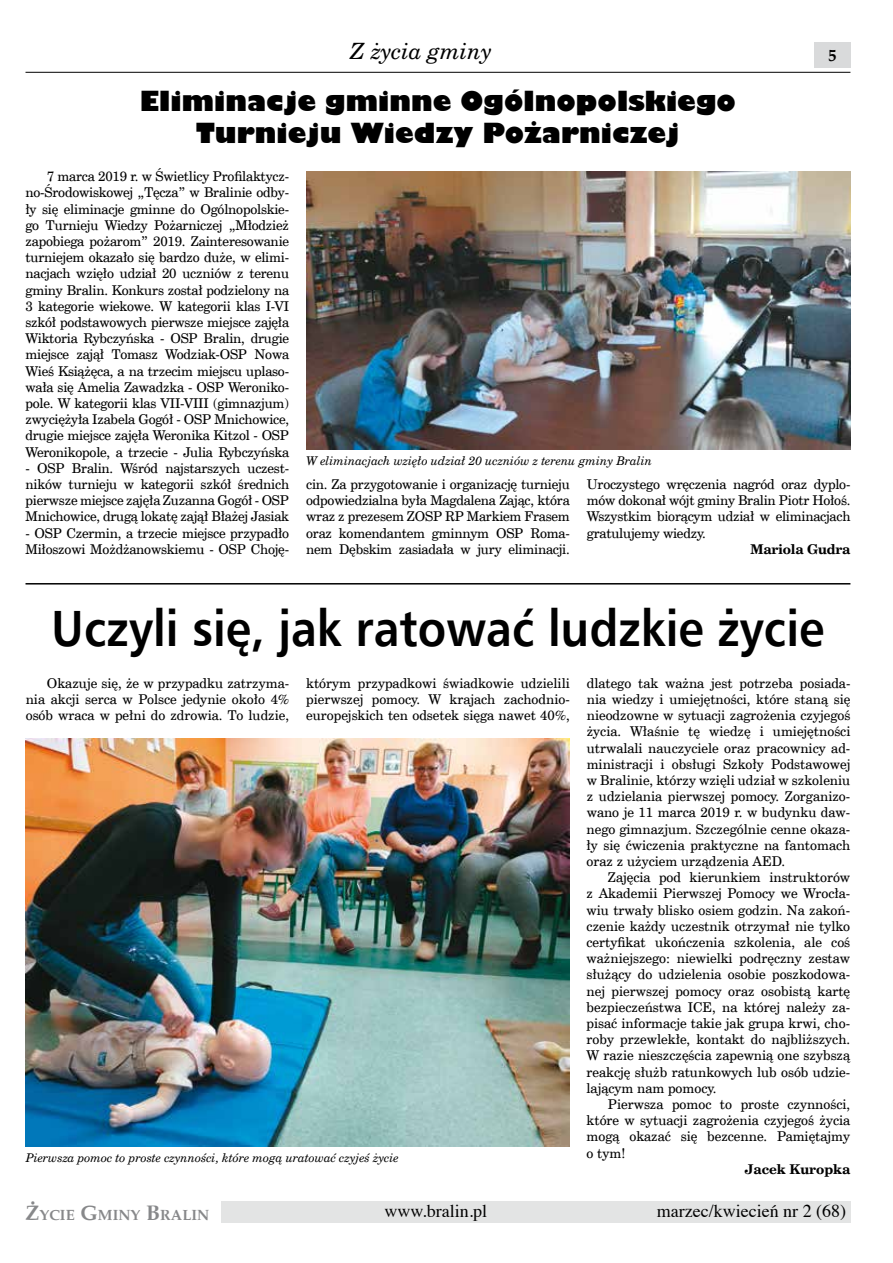
<style>
.page{position:relative;width:893px;height:1263px;background:#fff}
.page>*{position:absolute;margin:0;border:0;box-sizing:border-box;transform-origin:0 0}
.t1{font:700 51px "Humnst 777 EU";color:#000;scale:.9 1}
.t2{font:800 27px/32.4px "Gilbert";color:#000;text-align:center}
.t3{font:italic 22.5px "Cent Schbook EU";color:#000}
.t4{font:18px "Times";color:#000}
.t5{font:700 16.5px "Palm Springs";color:#000}
.t6{font:700 14.7px "Palm Springs";color:#87888a}
.t7{font:13.5px/16.2px "Cent Schbook EU";letter-spacing:-.015em;color:#000;text-align:justify}
.t8{font:700 13.5px "Cent Schbook EU";letter-spacing:-.015em;color:#000}
.t9{font:italic 12px "Cent Schbook EU";color:#000}
.s1{font-size:21px}
</style>
<div class="page">
<div style="left:221px;top:1201px;width:629px;height:21px;background:#e3e4e4"></div>
<div style="left:814px;top:43px;width:36px;height:25px;background:#d9dadb"></div>
<hr style="left:26px;top:72px;width:824px;height:1px;background:#000">
<img style="left:26px;top:739px;width:544px;height:408px">
<img style="left:306px;top:171px;width:544px;height:279px">
<hr style="left:26px;top:583px;width:824px;height:1px;background:#000">
<h3 class="t3" style="left:350px;top:37px;width:143px">Z życia gminy</h3>
<p class="t5" style="left:828px;top:46px;width:10px">5</p>
<h2 class="t2" style="left:140px;top:84px;width:598px">Eliminacje gminne Ogólnopolskiego<br>Turnieju Wiedzy Pożarniczej</h2>
<p class="t7" style="left:25px;top:169px;width:265px;text-indent:21px">7 marca 2019 r. w Świetlicy Profilaktycz&shy;no-Środowiskowej „Tęcza” w Bralinie odby&shy;ły się eliminacje gminne do Ogólnopolskie&shy;go Turnieju Wiedzy Pożarniczej „Młodzież zapobiega pożarom” 2019. Zainteresowanie turniejem okazało się bardzo duże, w elimi&shy;nacjach wzięło udział 20 uczniów z terenu gminy Bralin. Konkurs został podzielony na 3 kategorie wiekowe. W kategorii klas I-VI szkół podstawowych pierwsze miejsce zajęła Wiktoria Rybczyńska - OSP Bralin, drugie miejsce zajął Tomasz Wodziak-OSP Nowa Wieś Książęca, a na trzecim miejscu uplaso&shy;wała się Amelia Zawadzka - OSP Weroniko&shy;pole. W kategorii klas VII-VIII (gimnazjum) zwyciężyła Izabela Gogół - OSP Mnichowice, drugie miejsce zajęła Weronika Kitzol - OSP Weronikopole, a trzecie - Julia Rybczyńska</p>
<p class="t7" style="left:25px;top:460px;width:265px">- OSP Bralin. Wśród najstarszych uczest&shy;ników turnieju w kategorii szkół średnich pierwsze miejsce zajęła Zuzanna Gogół - OSP Mnichowice, drugą lokatę zajął Błażej Jasiak</p>
<p class="t7" style="left:25px;top:525px;width:265px">- OSP Czermin, a trzecie miejsce przypadło<br>Miłoszowi Możdżanowskiemu - OSP Choję-</p>
<p class="t9" style="left:306px;top:453px;width:347px">W eliminacjach wzięło udział 20 uczniów z terenu gminy Bralin</p>
<p class="t7" style="left:306px;top:476px;width:265px">cin. Za przygotowanie i organizację turnieju odpowiedzialna była Magdalena Zając, która wraz z prezesem ZOSP RP Markiem Frasem oraz komendantem gminnym OSP Roma&shy;nem Dębskim zasiadała w jury eliminacji.</p>
<p class="t7" style="left:587px;top:476px;width:265px">Uroczystego wręczenia nagród oraz dyplo&shy;mów dokonał wójt gminy Bralin Piotr Hołoś.<br>Wszystkim biorącym udział w eliminacjach gratulujemy wiedzy.</p>
<p class="t8" style="left:750px;top:540px;width:102px">Mariola Gudra</p>
<h1 class="t1" style="left:52px;top:595px;width:860px">Uczyli się, jak ratować ludzkie życie</h1>
<p class="t7" style="left:306px;top:675px;width:265px">którym przypadkowi świadkowie udzielili pierwszej pomocy. W krajach zachodnio&shy;europejskich ten odsetek sięga nawet 40%,</p>
<p class="t7" style="left:587px;top:675px;width:265px">dlatego tak ważna jest potrzeba posiada&shy;nia wiedzy i umiejętności, które staną się nieodzowne w sytuacji zagrożenia czyjegoś życia. Właśnie tę wiedzę i umiejętności utrwalali nauczyciele oraz pracownicy ad&shy;ministracji i obsługi Szkoły Podstawowej w Bralinie, którzy wzięli udział w szkoleniu z udzielania pierwszej pomocy. Zorganizo&shy;wano je 11 marca 2019 r. w budynku daw&shy;nego gimnazjum. Szczególnie cenne okaza&shy;ły się ćwiczenia praktyczne na fantomach oraz z użyciem urządzenia AED.</p>
<p class="t7" style="left:586px;top:870px;width:265px;text-indent:21px">Zajęcia pod kierunkiem instruktorów z Akademii Pierwszej Pomocy we Wrocła&shy;wiu trwały blisko osiem godzin. Na zakoń&shy;czenie każdy uczestnik otrzymał nie tylko certyfikat ukończenia szkolenia, ale coś ważniejszego: niewielki podręczny zestaw służący do udzielenia osobie poszkodowa&shy;nej pierwszej pomocy oraz osobistą kartę bezpieczeństwa ICE, na której należy za&shy;pisać informacje takie jak grupa krwi, cho&shy;roby przewlekłe, kontakt do najbliższych.<br>W razie nieszczęścia zapewnią one szybszą reakcję służb ratunkowych lub osób udzie&shy;lającym nam pomocy.</p>
<p class="t7" style="left:587px;top:1096px;width:265px;text-indent:21px">Pierwsza pomoc to proste czynności, które w sytuacji zagrożenia czyjegoś życia mogą okazać się bezcenne. Pamiętajmy o tym!</p>
<p class="t8" style="left:745px;top:1160px;width:107px">Jacek Kuropka</p>
<p class="t7" style="left:26px;top:675px;width:265px;text-indent:21px">Okazuje się, że w przypadku zatrzyma&shy;nia akcji serca w Polsce jedynie około 4% osób wraca w pełni do zdrowia. To ludzie,</p>
<p class="t9" style="left:26px;top:1150px;width:374px">Pierwsza pomoc to proste czynności, które mogą uratować czyjeś życie</p>
<p class="t6" style="left:26px;top:1206px;width:185px"><span class="s1">Ż</span>YCIE <span class="s1">G</span>MINY <span class="s1">B</span>RALIN</p>
<h3 class="t4" style="left:384px;top:1194px;width:104px">www.bralin.pl</h3>
<h3 class="t4" style="left:657px;top:1194px;width:191px">marzec/kwiecień nr 2 (68)</h3>
</div>
